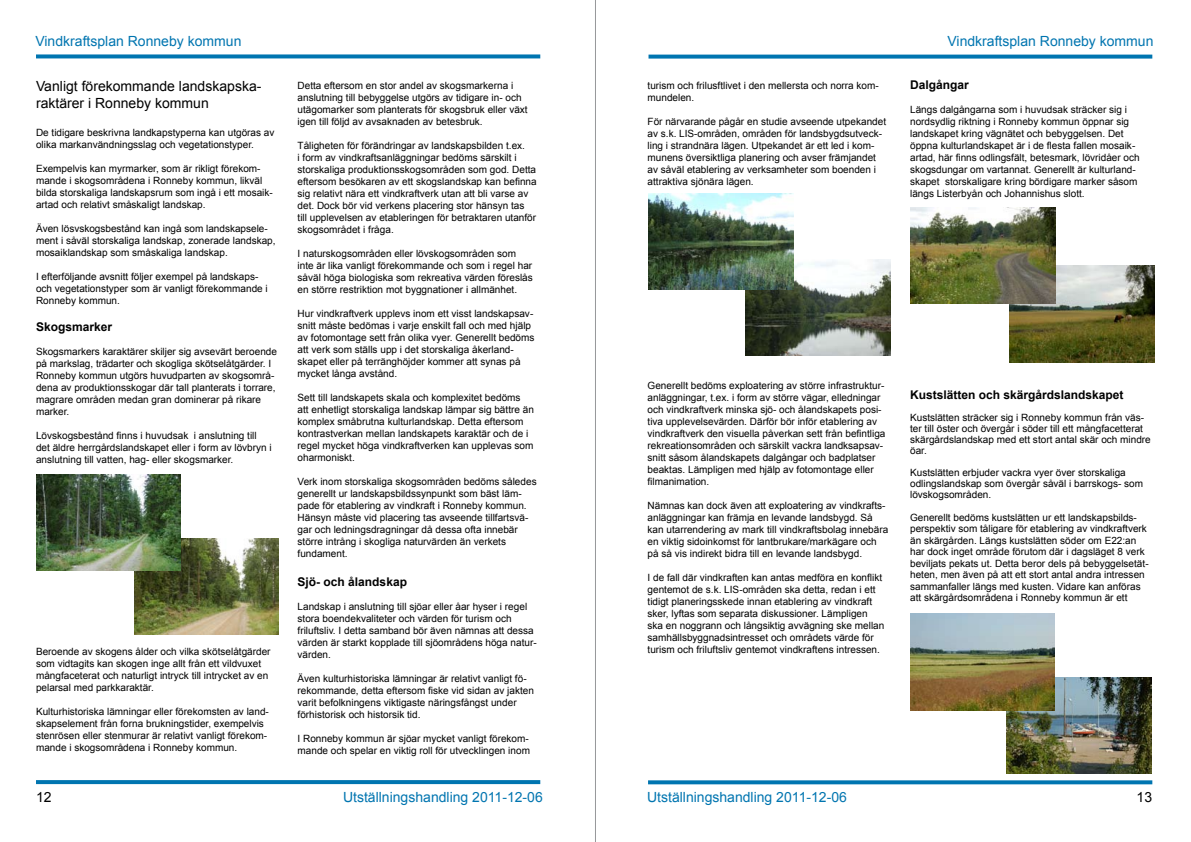
<style>
.page{position:relative;width:1191px;height:842px;background:#fff}
.page>*{position:absolute;margin:0;border:0;box-sizing:border-box;transform-origin:0 0}
.t1{font:14px "Arial";color:#0075b0}
.t2{font:14px/16.8px "Arial";color:#000}
.t3{font:700 12px "Arial";color:#000}
.t4{font:10px/12px "Arial";color:#000}
</style>
<div class="page">
<svg style="left:36px;top:54px;width:504px;height:4px;background:#1d84b9"></svg>
<svg style="left:36px;top:780px;width:504px;height:4px;background:#0678b1"></svg>
<svg style="left:595px;top:0;width:560px;height:842px"></svg>
<img style="left:1009px;top:266px;width:145px;height:96px">
<img style="left:910px;top:208px;width:145px;height:96px">
<img style="left:134px;top:538px;width:145px;height:97px">
<img style="left:36px;top:475px;width:145px;height:96px">
<img style="left:745px;top:259px;width:145px;height:97px">
<img style="left:648px;top:194px;width:145px;height:96px">
<img style="left:1006px;top:678px;width:145px;height:96px">
<img style="left:910px;top:614px;width:145px;height:96px">
<h1 class="t1" style="left:35px;top:32px;width:207px">Vindkraftsplan Ronneby kommun</h1>
<h1 class="t2" style="left:36px;top:78px;width:227px">Vanligt förekommande landskapska&shy;raktärer i Ronneby kommun</h1>
<p class="t4" style="left:36px;top:127px;width:240px">De tidigare beskrivna landkapstyperna kan utgöras av olika markanvändningsslag och vegetationstyper.</p>
<p class="t4" style="left:36px;top:163px;width:238px">Exempelvis kan myrmarker, som är rikligt förekom&shy;mande i skogsområdena i Ronneby kommun, likväl bilda storskaliga landskapsrum som ingå i ett mosaik&shy;artad och relativt småskaligt landskap.</p>
<p class="t4" style="left:36px;top:223px;width:241px">Även lösvskogsbestånd kan ingå som landskapsele&shy;ment i såväl storskaliga landskap, zonerade landskap, mosaiklandskap som småskaliga landskap.</p>
<p class="t4" style="left:36px;top:271px;width:233px">I efterföljande avsnitt följer exempel på landskaps&shy;och vegetationstyper som är vanligt förekommande i<br>Ronneby kommun.</p>
<p class="t3" style="left:36px;top:319px;width:78px">Skogsmarker</p>
<p class="t4" style="left:36px;top:345px;width:242px">Skogsmarkers karaktärer skiljer sig avsevärt beroende på markslag, trädarter och skogliga skötselåtgärder. I Ronneby kommun utgörs huvudparten av skogsområ&shy;dena av produktionsskogar där tall planterats i torrare, magrare områden medan gran dominerar på rikare marker.</p>
<p class="t4" style="left:36px;top:429px;width:237px">Lövskogsbestånd finns i huvudsak i anslutning till det äldre herrgårdslandskapet eller i form av lövbryn i anslutning till vatten, hag- eller skogsmarker.</p>
<p class="t4" style="left:36px;top:645px;width:236px">Beroende av skogens ålder och vilka skötselåtgärder som vidtagits kan skogen inge allt från ett vildvuxet mångfaceterat och naturligt intryck till intrycket av en pelarsal med parkkaraktär.</p>
<p class="t4" style="left:36px;top:705px;width:234px">Kulturhistoriska lämningar eller förekomsten av land&shy;skapselement från forna brukningstider, exempelvis stenrösen eller stenmurar är relativt vanligt förekom&shy;mande i skogsområdena i Ronneby kommun.</p>
<p class="t4" style="left:298px;top:79px;width:232px">Detta eftersom en stor andel av skogsmarkerna i anslutning till bebyggelse utgörs av tidigare in- och utägomarker som planterats för skogsbruk eller växt igen till följd av avsaknaden av betesbruk.</p>
<p class="t4" style="left:298px;top:139px;width:241px">Tåligheten för förändringar av landskapsbilden t.ex.<br>i form av vindkraftsanläggningar bedöms särskilt i storskaliga produktionsskogsområden som god. Detta eftersom besökaren av ett skogslandskap kan befinna sig relativt nära ett vindkraftverk utan att bli varse av det. Dock bör vid verkens placering stor hänsyn tas<br>till upplevelsen av etableringen för betraktaren utanför skogsområdet i fråga.</p>
<p class="t4" style="left:298px;top:247px;width:237px">I naturskogsområden eller lövskogsområden som inte är lika vanligt förekommande och som i regel har såväl höga biologiska som rekreativa värden föreslås en större restriktion mot byggnationer i allmänhet.</p>
<p class="t4" style="left:298px;top:307px;width:238px">Hur vindkraftverk upplevs inom ett visst landskapsav&shy;snitt måste bedömas i varje enskilt fall och med hjälp av fotomontage sett från olika vyer. Generellt bedöms att verk som ställs upp i det storskaliga åkerland&shy;skapet eller på terränghöjder kommer att synas på mycket långa avstånd.</p>
<p class="t4" style="left:298px;top:391px;width:238px">Sett till landskapets skala och komplexitet bedöms att enhetligt storskaliga landskap lämpar sig bättre än komplex småbrutna kulturlandskap. Detta eftersom kontrastverkan mellan landskapets karaktär och de i regel mycket höga vindkraftverken kan upplevas som oharmoniskt.</p>
<p class="t4" style="left:298px;top:475px;width:240px">Verk inom storskaliga skogsområden bedöms således generellt ur landskapsbildssynpunkt som bäst läm&shy;pade för etablering av vindkraft i Ronneby kommun.<br>Hänsyn måste vid placering tas avseende tillfartsvä&shy;gar och ledningsdragningar då dessa ofta innebär större intrång i skogliga naturvärden än verkets fundament.</p>
<p class="t3" style="left:297px;top:573px;width:111px">Sjö- och ålandskap</p>
<p class="t4" style="left:297px;top:600px;width:241px">Landskap i anslutning till sjöar eller åar hyser i regel stora boendekvaliteter och värden för turism och friluftsliv. I detta samband bör även nämnas att dessa värden är starkt kopplade till sjöområdens höga natur&shy;värden.</p>
<p class="t4" style="left:297px;top:672px;width:238px">Även kulturhistoriska lämningar är relativt vanligt fö&shy;rekommande, detta eftersom fiske vid sidan av jakten varit befolkningens viktigaste näringsfångst under förhistorisk och historsik tid.</p>
<p class="t4" style="left:297px;top:732px;width:234px">I Ronneby kommun är sjöar mycket vanligt förekom&shy;mande och spelar en viktig roll för utvecklingen inom</p>
<p class="t4" style="left:647px;top:79px;width:233px">turism och frilusftlivet i den mellersta och norra kom&shy;mundelen.</p>
<p class="t4" style="left:647px;top:115px;width:240px">För närvarande pågår en studie avseende utpekandet av s.k. LIS-områden, områden för landsbygdsutveck&shy;ling i strandnära lägen. Utpekandet är ett led i kom&shy;munens översiktliga planering och avser främjandet av såväl etablering av verksamheter som boenden i attraktiva sjönära lägen.</p>
<h1 class="t1" style="left:947px;top:32px;width:207px">Vindkraftsplan Ronneby kommun</h1>
<p class="t3" style="left:910px;top:77px;width:60px">Dalgångar</p>
<p class="t4" style="left:910px;top:104px;width:231px">Längs dalgångarna som i huvudsak sträcker sig i nordsydlig riktning i Ronneby kommun öppnar sig landskapet kring vägnätet och bebyggelsen. Det öppna kulturlandskapet är i de flesta fallen mosaik&shy;artad, här finns odlingsfält, betesmark, lövridåer och skogsdungar om vartannat. Generellt är kulturland&shy;skapet storskaligare kring bördigare marker såsom längs Listerbyån och Johannishus slott.</p>
<p class="t4" style="left:647px;top:379px;width:239px">Generellt bedöms exploatering av större infrastruktur&shy;anläggningar, t.ex. i form av större vägar, elledningar och vindkraftverk minska sjö- och ålandskapets posi&shy;tiva upplevelsevärden. Därför bör inför etablering av vindkraftverk den visuella påverkan sett från befintliga rekreationsområden och särskilt vackra landksapsav&shy;snitt såsom ålandskapets dalgångar och badplatser beaktas. Lämpligen med hjälp av fotomontage eller filmanimation.</p>
<p class="t4" style="left:647px;top:499px;width:242px">Nämnas kan dock även att exploatering av vindkrafts&shy;anläggningar kan främja en levande landsbygd. Så kan utarrendering av mark till vindkraftsbolag innebära en viktig sidoinkomst för lantbrukare/markägare och på så vis indirekt bidra till en levande landsbygd.</p>
<p class="t4" style="left:647px;top:571px;width:238px">I de fall där vindkraften kan antas medföra en konflikt gentemot de s.k. LIS-områden ska detta, redan i ett tidigt planeringsskede innan etablering av vindkraft sker, lyftas som separata diskussioner. Lämpligen ska en noggrann och långsiktig avvägning ske mellan samhällsbyggnadsintresset och områdets värde för turism och friluftsliv gentemot vindkraftens intressen.</p>
<p class="t3" style="left:910px;top:387px;width:215px">Kustslätten och skärgårdslandskapet</p>
<p class="t4" style="left:910px;top:412px;width:242px;line-height:11px">Kustslätten sträcker sig i Ronneby kommun från väs&shy;ter till öster och övergår i söder till ett mångfacetterat skärgårdslandskap med ett stort antal skär och mindre öar.</p>
<p class="t4" style="left:910px;top:467px;width:234px;line-height:11px">Kustslätten erbjuder vackra vyer över storskaliga odlingslandskap som övergår såväl i barrskogs- som lövskogsområden.</p>
<p class="t4" style="left:910px;top:511px;width:240px;line-height:11.5px">Generellt bedöms kustslätten ur ett landskapsbilds&shy;perspektiv som tåligare för etablering av vindkraftverk än skärgården. Längs kustslätten söder om E22:an har dock inget område förutom där i dagsläget 8 verk beviljats pekats ut. Detta beror dels på bebyggelsetät&shy;heten, men även på att ett stort antal andra intressen sammanfaller längs med kusten. Vidare kan anföras att skärgårdsområdena i Ronneby kommun är ett</p>
<h1 class="t2" style="left:36px;top:788px;width:17px">12</h1>
<h1 class="t1" style="left:343px;top:787px;width:201px">Utställningshandling 2011-12-06</h1>
<h1 class="t1" style="left:647px;top:787px;width:201px">Utställningshandling 2011-12-06</h1>
<h1 class="t2" style="left:1136px;top:788px;width:17px">13</h1>
</div>
